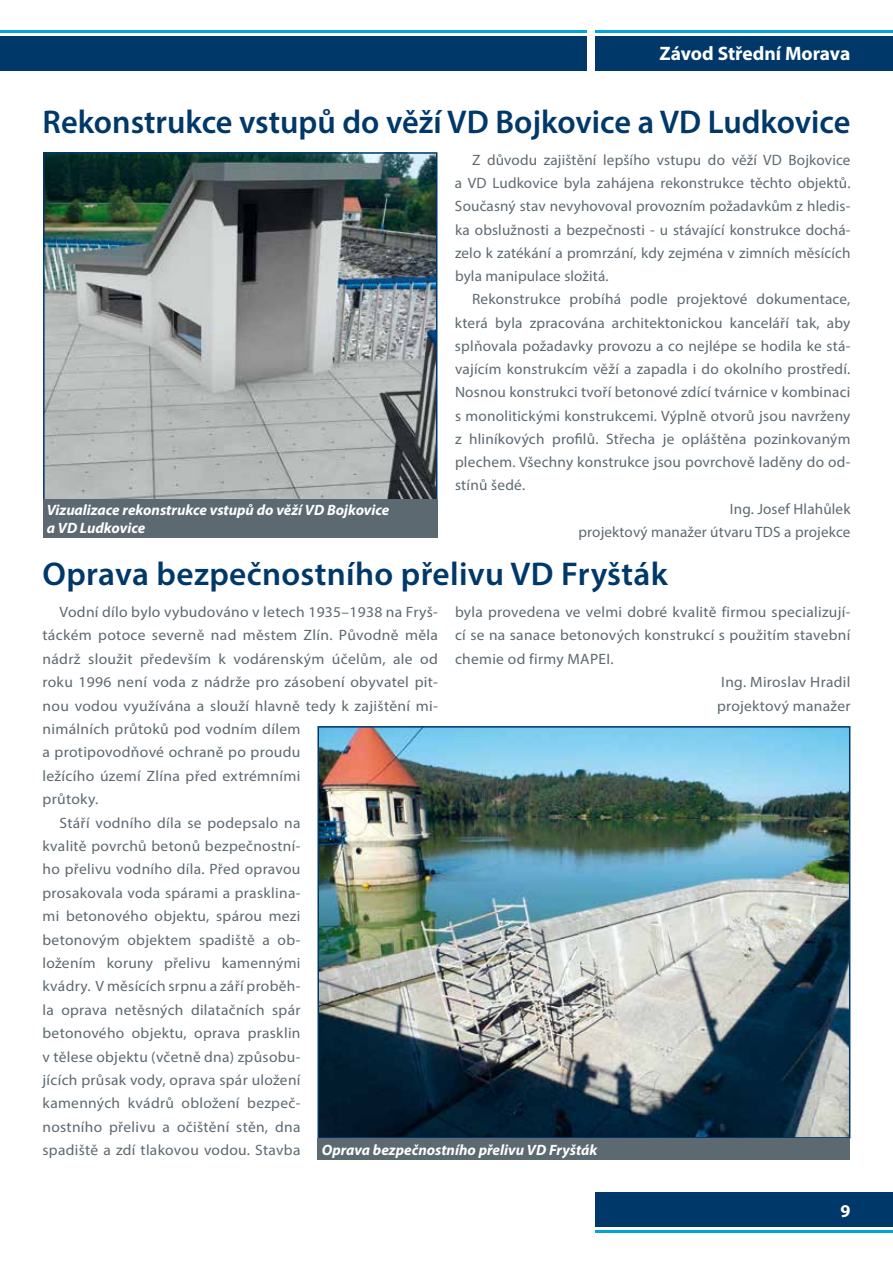
<style>
.page{position:relative;width:893px;height:1263px;background:#fff}
.page>*{position:absolute;margin:0;border:0;box-sizing:border-box;transform-origin:0 0}
.t1{font:600 33px "Myriad Pro";color:#00386a}
.t2{font:700 19.5px "Myriad Pro";color:#fff}
.t3{font:700 18px "Myriad Pro";color:#fff}
.t4{font:15px/23.2px "Myriad Pro";letter-spacing:.02em;color:#5d6970;text-align:justify}
.t5{font:15px "Myriad Pro";letter-spacing:.02em;color:#5d6970;scale:1.04 1}
.t6{font:italic 700 15px/18px "Myriad Pro";color:#fff}
</style>
<div class="page">
<div style="left:0;top:36px;width:587px;height:34px;background:#00386a"></div>
<hr style="left:0;top:30px;width:587px;height:3px;background:#00a5db">
<div style="left:595px;top:36px;width:298px;height:34px;background:#00386a"></div>
<hr style="left:595px;top:30px;width:298px;height:3px;background:#00a5db">
<div style="left:595px;top:1193px;width:298px;height:34px;background:#00386a"></div>
<hr style="left:595px;top:1230px;width:298px;height:3px;background:#00a5db">
<img style="left:46px;top:155px;width:388px;height:343px">
<div style="left:43px;top:152px;width:394px;height:349px;border:2px solid #00386a"></div>
<img style="left:320px;top:729px;width:527px;height:406px">
<div style="left:317px;top:726px;width:533px;height:412px;border:2px solid #00386a"></div>
<div style="left:43px;top:500px;width:394px;height:38px;background:#5d6970"></div>
<div style="left:317px;top:1138px;width:533px;height:22px;background:#5d6970"></div>
<h2 class="t2" style="left:659px;top:41px;width:192px">Závod Střední Morava</h2>
<h1 class="t1" style="left:43px;top:101px;width:809px">Rekonstrukce vstupů do věží VD Bojkovice a VD Ludkovice</h1>
<p class="t4" style="left:455px;top:148px;width:397px;text-indent:17px">Z důvodu zajištění lepšího vstupu do věží VD Bojkovice a VD Ludkovice byla zahájena rekonstrukce těchto objektů.<br>Současný stav nevyhovoval provozním požadavkům z hledis&shy;ka obslužnosti a bezpečnosti - u stávající konstrukce dochá&shy;zelo k zatékání a promrzání, kdy zejména v zimních měsících byla manipulace složitá.</p>
<p class="t4" style="left:472px;top:288px;width:380px">Rekonstrukce probíhá podle projektové dokumentace,</p>
<p class="t4" style="left:455px;top:311px;width:397px">která byla zpracována architektonickou kanceláří tak, aby</p>
<p class="t4" style="left:455px;top:334px;width:397px">splňovala požadavky provozu a co nejlépe se hodila ke stá-</p>
<p class="t4" style="left:455px;top:357px;width:397px">vajícím konstrukcím věží a zapadla i do okolního prostředí.</p>
<p class="t4" style="left:455px;top:381px;width:397px">Nosnou konstrukci tvoří betonové zdící tvárnice v kombinaci</p>
<p class="t4" style="left:455px;top:404px;width:397px">s monolitickými konstrukcemi. Výplně otvorů jsou navrženy</p>
<p class="t4" style="left:455px;top:427px;width:397px">z hliníkových profilů. Střecha je opláštěna pozinkovaným</p>
<p class="t4" style="left:455px;top:450px;width:397px">plechem. Všechny konstrukce jsou povrchově laděny do od-</p>
<p class="t4" style="left:455px;top:474px;width:72px">stínů šedé.</p>
<p class="t4" style="left:730px;top:497px;width:122px">Ing. Josef Hlahůlek</p>
<p class="t4" style="left:578px;top:520px;width:273px">projektový manažer útvaru TDS a projekce</p>
<h1 class="t1" style="left:43px;top:553px;width:627px">Oprava bezpečnostního přelivu VD Fryšták</h1>
<p class="t5" style="left:60px;top:603px;width:365px">Vodní dílo bylo vybudováno v letech 1935–1938 na Fryš-</p>
<p class="t5" style="left:43px;top:626px;width:382px">táckém potoce severně nad městem Zlín. Původně měla</p>
<p class="t5" style="left:43px;top:649px;width:382px">nádrž sloužit především k vodárenským účelům, ale od</p>
<p class="t5" style="left:43px;top:673px;width:382px">roku 1996 není voda z nádrže pro zásobení obyvatel pit-</p>
<p class="t5" style="left:43px;top:696px;width:382px">nou vodou využívána a slouží hlavně tedy k zajištění mi-</p>
<p class="t5" style="left:43px;top:720px;width:250px">nimálních průtoků pod vodním dílem</p>
<p class="t5" style="left:43px;top:743px;width:250px">a protipovodňové ochraně po proudu</p>
<p class="t5" style="left:43px;top:766px;width:250px">ležícího území Zlína před extrémními</p>
<p class="t5" style="left:43px;top:790px;width:55px">průtoky.</p>
<p class="t4" style="left:60px;top:811px;width:242px">Stáří vodního díla se podepsalo na</p>
<p class="t4" style="left:43px;top:834px;width:259px">kvalitě povrchů betonů bezpečnostní-</p>
<p class="t4" style="left:43px;top:857px;width:259px">ho přelivu vodního díla. Před opravou</p>
<p class="t4" style="left:43px;top:881px;width:259px">prosakovala voda spárami a prasklina-</p>
<p class="t4" style="left:43px;top:904px;width:259px">mi betonového objektu, spárou mezi</p>
<p class="t4" style="left:43px;top:928px;width:259px">betonovým objektem spadiště a ob-</p>
<p class="t4" style="left:43px;top:951px;width:259px">ložením koruny přelivu kamennými</p>
<p class="t4" style="left:43px;top:974px;width:259px">kvádry. V měsících srpnu a září proběh-</p>
<p class="t4" style="left:43px;top:998px;width:259px">la oprava netěsných dilatačních spár</p>
<p class="t4" style="left:43px;top:1021px;width:259px">betonového objektu, oprava prasklin</p>
<p class="t4" style="left:43px;top:1045px;width:259px">v tělese objektu (včetně dna) způsobu-</p>
<p class="t4" style="left:43px;top:1068px;width:259px">jících průsak vody, oprava spár uložení</p>
<p class="t4" style="left:43px;top:1091px;width:259px">kamenných kvádrů obložení bezpeč-</p>
<p class="t4" style="left:43px;top:1115px;width:259px">nostního přelivu a očištění stěn, dna</p>
<p class="t4" style="left:43px;top:1138px;width:259px">spadiště a zdí tlakovou vodou. Stavba</p>
<p class="t6" style="left:47px;top:501px;width:344px">Vizualizace rekonstrukce vstupů do věží VD Bojkovice a VD Ludkovice</p>
<p class="t4" style="left:455px;top:600px;width:397px">byla provedena ve velmi dobré kvalitě firmou specializují-</p>
<p class="t4" style="left:455px;top:623px;width:397px">cí se na sanace betonových konstrukcí s použitím stavební</p>
<p class="t4" style="left:455px;top:647px;width:160px">chemie od firmy MAPEI.</p>
<p class="t4" style="left:721px;top:670px;width:131px">Ing. Miroslav Hradil</p>
<p class="t4" style="left:717px;top:694px;width:135px">projektový manažer</p>
<p class="t6" style="left:322px;top:1140px;width:277px">Oprava bezpečnostního přelivu VD Fryšták</p>
<p class="t3" style="left:840px;top:1199px;width:11px">9</p>
</div>
